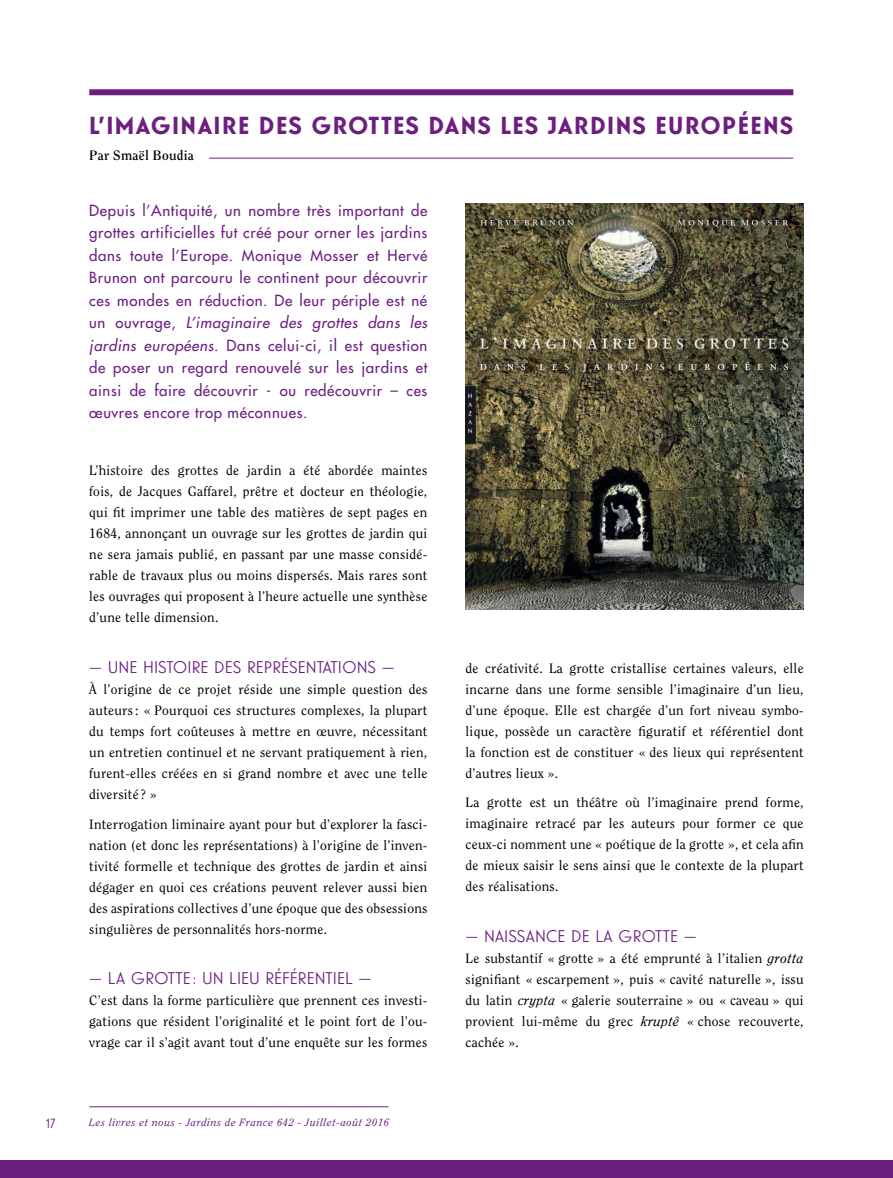
<style>
.page{position:relative;width:893px;height:1178px;background:#fff}
.page>*{position:absolute;margin:0;border:0;box-sizing:border-box;transform-origin:0 0}
.t1{font:700 24px "Guildford Pro";letter-spacing:.06em;color:#6d1f80}
.t2{font:16.5px "Guildford Pro";color:#6d1f80}
.t3{font:500 15px/22.5px "Futura Std";letter-spacing:.04em;color:#6d1f80;text-align:justify}
.t4{font:13.5px/21px "Clearface Std";letter-spacing:.02em;color:#000;text-align:justify}
.t5{font:700 13.5px "Clearface Std";letter-spacing:.02em;color:#000}
.t6{font:13.5px "Guildford Pro";color:#6d1f80}
.t7{font:italic 10.5px "Clearface Std";letter-spacing:.06em;color:#6d1f80}
.s1{font-style:italic}
</style>
<div class="page">
<div style="left:0;top:1160px;width:893px;height:18px;background:#6d1f80"></div>
<hr style="left:89px;top:1106px;width:300px;height:1px;background:#6d1f80">
<div style="left:89px;top:89px;width:704px;height:6px;background:#6d1f80"></div>
<hr style="left:208px;top:158px;width:585px;height:1px;background:#6d1f80">
<img style="left:466px;top:203px;width:338px;height:406px">
<h1 class="t1" style="left:89px;top:109px;width:706px">L’IMAGINAIRE DES GROTTES DANS LES JARDINS EUROPÉENS</h1>
<p class="t5" style="left:89px;top:147px;width:106px">Par Smaël Boudia</p>
<p class="t3" style="left:89px;top:199px;width:340px">Depuis l’Antiquité, un nombre très important de grottes artificielles fut créé pour orner les jardins dans toute l’Europe. Monique Mosser et Hervé Brunon ont parcouru le continent pour découvrir ces mondes en réduction. De leur périple est né un ouvrage, <span class="s1">L’imaginaire des grottes dans les jardins européens</span>. Dans celui-ci, il est question de poser un regard renouvelé sur les jardins et ainsi de faire découvrir - ou redécouvrir – ces œuvres encore trop méconnues.</p>
<p class="t4" style="left:89px;top:460px;width:340px">L’histoire des grottes de jardin a été abordée maintes fois, de Jacques Gaffarel, prêtre et docteur en théologie, qui fit imprimer une table des matières de sept pages en 1684, annonçant un ouvrage sur les grottes de jardin qui ne sera jamais publié, en passant par une masse considé&shy;rable de travaux plus ou moins dispersés. Mais rares sont les ouvrages qui proposent à l’heure actuelle une synthèse d’une telle dimension.</p>
<p class="t2" style="left:89px;top:656px;width:307px">— UNE HISTOIRE DES REPRÉSENTATIONS —</p>
<p class="t4" style="left:89px;top:679px;width:340px">À l’origine de ce projet réside une simple question des auteurs: « Pourquoi ces structures complexes, la plupart du temps fort coûteuses à mettre en œuvre, nécessitant un entretien continuel et ne servant pratiquement à rien, furent-elles créées en si grand nombre et avec une telle diversité ? »</p>
<p class="t4" style="left:89px;top:813px;width:340px">Interrogation liminaire ayant pour but d’explorer la fasci&shy;nation (et donc les représentations) à l’origine de l’inven&shy;tivité formelle et technique des grottes de jardin et ainsi dégager en quoi ces créations peuvent relever aussi bien des aspirations collectives d’une époque que des obsessions singulières de personnalités hors-norme.</p>
<p class="t2" style="left:89px;top:967px;width:284px">— LA GROTTE : U N LIEU RÉFÉRENTIEL —</p>
<p class="t4" style="left:89px;top:990px;width:340px">C’est dans la forme particulière que prennent ces investi&shy;gations que résident l’originalité et le point fort de l’ou&shy;vrage car il s’agit avant tout d’une enquête sur les formes</p>
<p class="t6" style="left:47px;top:1114px;width:10px">17</p>
<p class="t7" style="left:89px;top:1116px;width:301px">Les livres et nous - Jardins de France 642 - Juillet-août 2016</p>
<p class="t4" style="left:466px;top:657px;width:340px">de créativité. La grotte cristallise certaines valeurs, elle incarne dans une forme sensible l’imaginaire d’un lieu, d’une époque. Elle est chargée d’un fort niveau symbo&shy;lique, possède un caractère figuratif et référentiel dont la fonction est de constituer « des lieux qui représentent d’autres lieux ».</p>
<p class="t4" style="left:466px;top:792px;width:340px">La grotte est un théâtre où l’imaginaire prend forme, imaginaire retracé par les auteurs pour former ce que ceux-ci nomment une « poétique de la grotte », et cela afin de mieux saisir le sens ainsi que le contexte de la plupart des réalisations.</p>
<p class="t2" style="left:466px;top:925px;width:233px">— NAISSANCE DE LA GROTTE —</p>
<p class="t4" style="left:466px;top:948px;width:340px">Le substantif « grotte » a été emprunté à l’italien <span class="s1">grotta </span>signifiant « escarpement », puis « cavité naturelle », issu du latin <span class="s1">crypta</span> « galerie souterraine » ou « caveau » qui provient lui-même du grec <span class="s1">kruptê</span> « chose recouverte, cachée ».</p>
</div>
